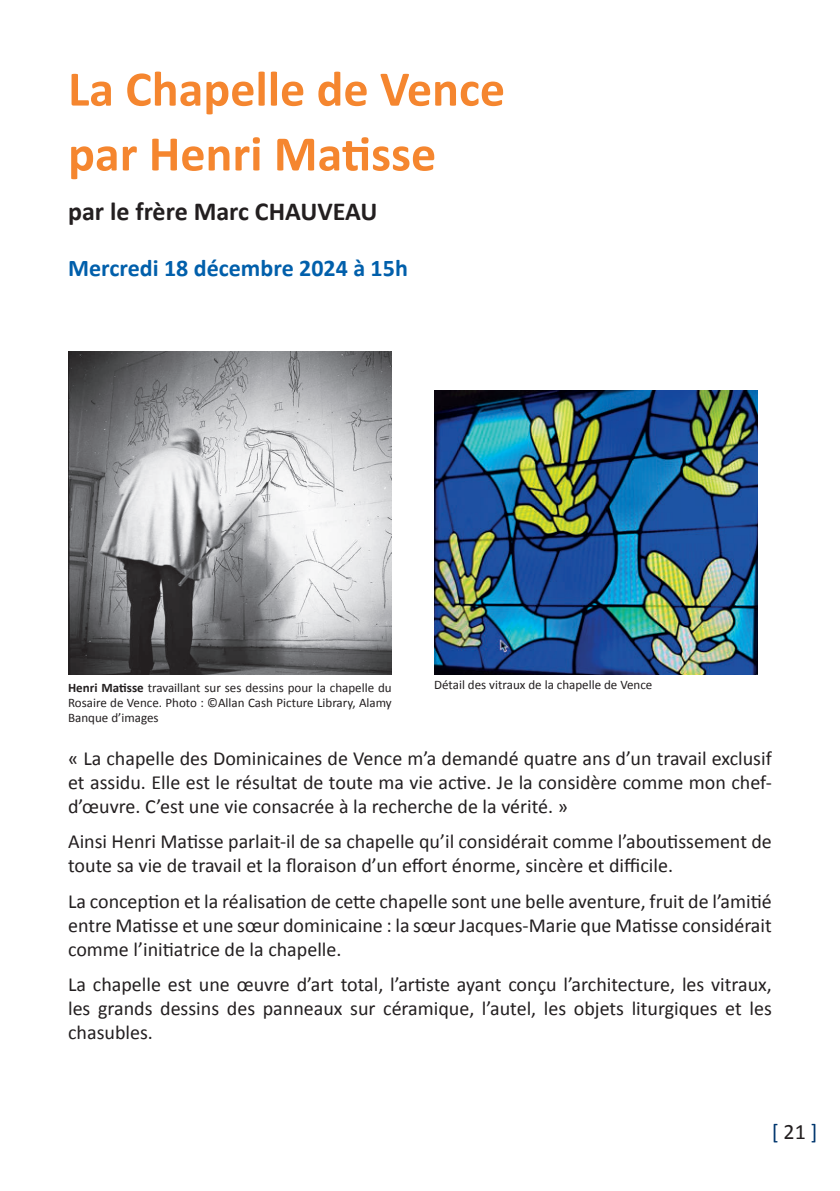
<style>
.page{position:relative;width:840px;height:1191px;background:#fff}
.page>*{position:absolute;margin:0;border:0;box-sizing:border-box;transform-origin:0 0}
.t1{font:700 50px/64.8px "Calibri";color:#f5862f}
.t2{font:700 26px "Calibri";color:#231f20}
.t3{font:700 24px "Calibri";color:#015fab}
.t4{font:22px "Calibri";color:#00366e}
.t5{font:20px/24px "Calibri";color:#231f20;text-align:justify}
.t6{font:13px/15px "Calibri";color:#231f20}
.s1{font-weight:700}
.s2{color:#231f20}
</style>
<div class="page">
<img style="left:68px;top:352px;width:323px;height:323px">
<img style="left:434px;top:390px;width:323px;height:285px">
<h1 class="t1" style="left:68px;top:55px;width:438px">La Chapelle de Vence par Henri Matisse</h1>
<h2 class="t2" style="left:68px;top:193px;width:311px">par le frère Marc CHAUVEAU</h2>
<p class="t3" style="left:68px;top:251px;width:341px">Mercredi 18 décembre 2024 à 15h</p>
<p class="t6" style="left:68px;top:680px;width:325px"><span class="s1">Henri Matisse</span> travaillant sur ses dessins pour la chapelle du</p>
<p class="t6" style="left:434px;top:677px;width:219px">Détail des vitraux de la chapelle de Vence</p>
<p class="t6" style="left:68px;top:695px;width:325px">Rosaire de Vence. Photo : ©Allan Cash Picture Library, Alamy<br>Banque d’images</p>
<p class="t5" style="left:68px;top:745px;width:704px">« La chapelle des Dominicaines de Vence m’a demandé quatre ans d’un travail exclusif et assidu. Elle est le résultat de toute ma vie active. Je la considère comme mon chef&shy;d’œuvre. C’est une vie consacrée à la recherche de la vérité. »</p>
<p class="t5" style="left:68px;top:829px;width:704px">Ainsi Henri Matisse parlait-il de sa chapelle qu’il considérait comme l’aboutissement de toute sa vie de travail et la floraison d’un effort énorme, sincère et difficile.</p>
<p class="t5" style="left:68px;top:888px;width:704px">La conception et la réalisation de cette chapelle sont une belle aventure, fruit de l’amitié entre Matisse et une sœur dominicaine : la sœur Jacques-Marie que Matisse considérait comme l’initiatrice de la chapelle.</p>
<p class="t5" style="left:68px;top:971px;width:704px">La chapelle est une œuvre d’art total, l’artiste ayant conçu l’architecture, les vitraux, les grands dessins des panneaux sur céramique, l’autel, les objets liturgiques et les chasubles.</p>
<p class="t4" style="left:771px;top:1116px;width:47px">[ <span class="s2">21</span> ]</p>
</div>
